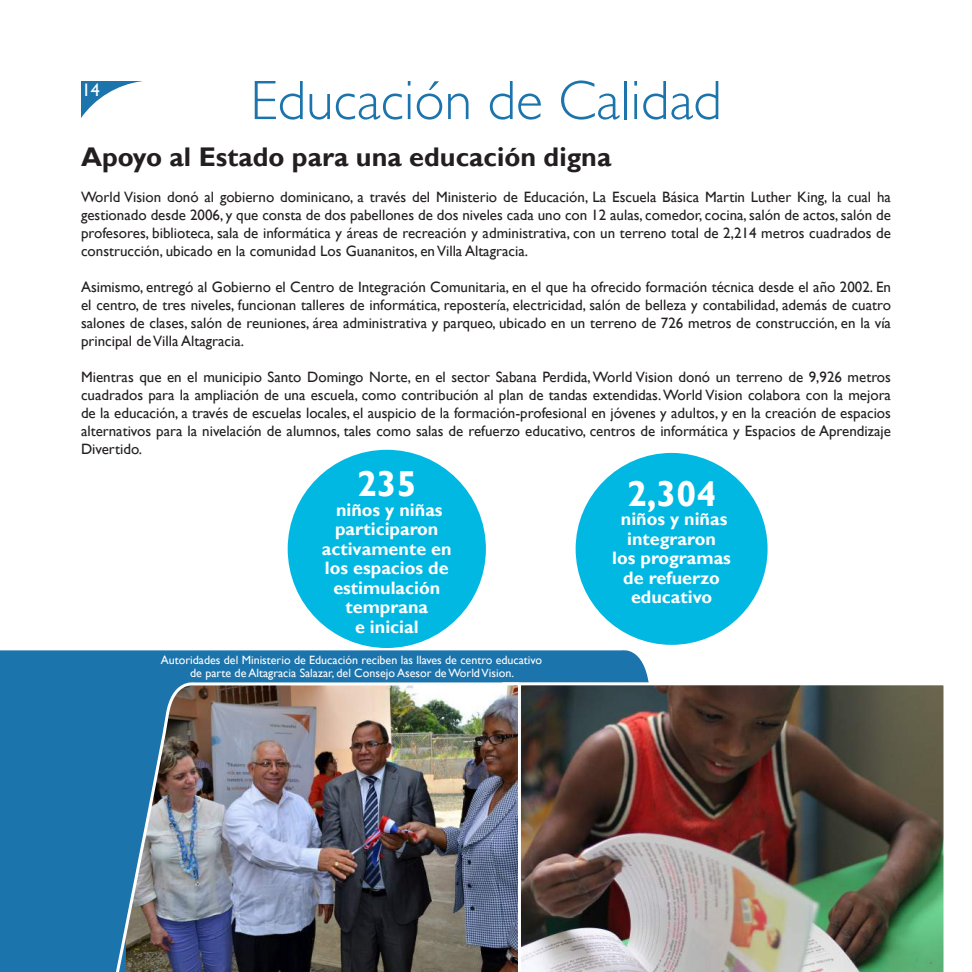
<style>
.page{position:relative;width:972px;height:972px;background:#fff}
.page>*{position:absolute;margin:0;border:0;box-sizing:border-box;transform-origin:0 0}
.t1{font:300 55.8px "Gill Sans Std";color:#1c74ad}
.t2{font:700 36px "Gill Sans";color:#fff}
.t3{font:700 27px "Gill Sans";color:#231f20}
.t4{font:700 18px/19.5px "Gill Sans";color:#fff;text-align:center}
.t5{font:18px "Gill Sans";color:#fff}
.t6{font:15px/18px "Gill Sans";color:#231f20;text-align:justify}
.t7{font:12px/13.5px "Gill Sans";color:#fff;text-align:center}
</style>
<div class="page">
<div style="left:0;top:646px;width:649px;height:326px;background:#1c74ad"></div>
<img style="left:522px;top:682px;width:422px;height:290px">
<img style="left:113px;top:680px;width:409px;height:292px">
<svg style="left:81px;top:81px;width:61px;height:37px"></svg>
<div style="left:288px;top:450px;width:198px;height:198px;background:#00b8e1;border-radius:50%"></div>
<div style="left:576px;top:453px;width:192px;height:192px;background:#00b8e1;border-radius:50%"></div>
<p class="t5" style="left:82px;top:79px;width:19px">14</p>
<h1 class="t1" style="left:250px;top:69px;width:473px">Educación de Calidad</h1>
<h3 class="t3" style="left:81px;top:140px;width:532px">Apoyo al Estado para una educación digna</h3>
<p class="t6" style="left:81px;top:188px;width:812px">World Vision donó al gobierno dominicano, a través del Ministerio de Educación, La Escuela Básica Martin Luther King, la cual ha gestionado desde 2006, y que consta de dos pabellones de dos niveles cada uno con 12 aulas, comedor, cocina, salón de actos, salón de profesores, biblioteca, sala de informática y áreas de recreación y administrativa, con un terreno total de 2,214 metros cuadrados de construcción, ubicado en la comunidad Los Guananitos, en Villa Altagracia.</p>
<p class="t6" style="left:81px;top:278px;width:812px">Asimismo, entregó al Gobierno el Centro de Integración Comunitaria, en el que ha ofrecido formación técnica desde el año 2002. En el centro, de tres niveles, funcionan talleres de informática, repostería, electricidad, salón de belleza y contabilidad, además de cuatro salones de clases, salón de reuniones, área administrativa y parqueo, ubicado en un terreno de 726 metros de construcción, en la vía principal de Villa Altagracia.</p>
<p class="t6" style="left:81px;top:368px;width:812px">Mientras que en el municipio Santo Domingo Norte, en el sector Sabana Perdida, World Vision donó un terreno de 9,926 metros cuadrados para la ampliación de una escuela, como contribución al plan de tandas extendidas. World Vision colabora con la mejora de la educación, a través de escuelas locales, el auspicio de la formación-profesional en jóvenes y adultos, y en la creación de espacios alternativos para la nivelación de alumnos, tales como salas de refuerzo educativo, centros de informática y Espacios de Aprendizaje Divertido.</p>
<h2 class="t2" style="left:357px;top:462px;width:61px">235</h2>
<p class="t4" style="left:322px;top:500px;width:131px">niños y niñas participaron activamente en los espacios de estimulación temprana<br>e inicial</p>
<p class="t7" style="left:161px;top:653px;width:383px">Autoridades del Ministerio de Educación reciben las llaves de centro educativo de parte de Altagracia Salazar, del Consejo Asesor de World Vision.</p>
<h2 class="t2" style="left:627px;top:472px;width:91px">2,304</h2>
<p class="t4" style="left:612px;top:510px;width:120px">niños y niñas integraron<br>los programas de refuerzo educativo</p>
</div>
